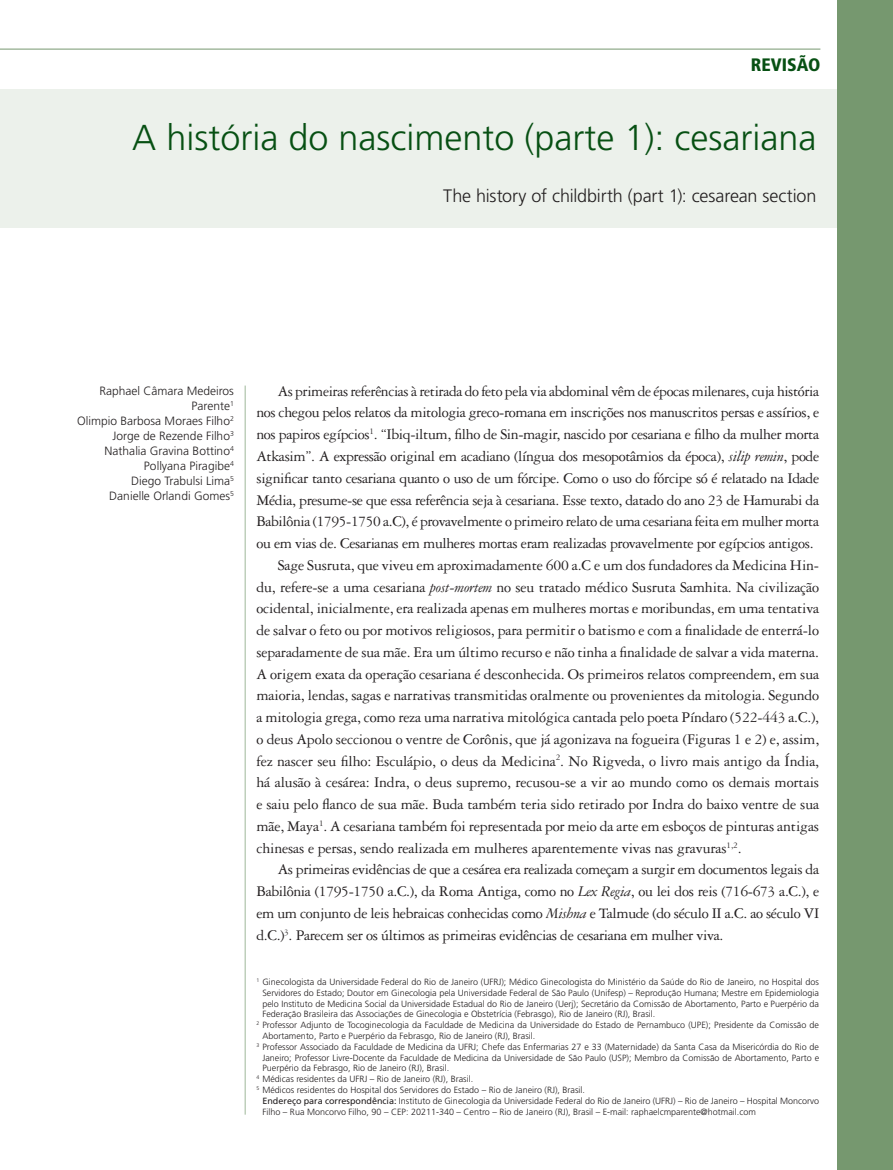
<style>
.page{position:relative;width:893px;height:1170px;background:#fff}
.page>*{position:absolute;margin:0;border:0;box-sizing:border-box;transform-origin:0 0}
._01_0_Título{font:300 36px "Frutiger LT Std";color:#075013}
._01_1_Título_Inglês{font:300 18px "Frutiger LT Std";letter-spacing:-.01em;color:#231f20}
._12_0_Seção{font:900 condensed 18px "Frutiger LT Std";color:#075013}
._05_0_Texto{font:15.75px/21.8px "Garamond 3 LT Std";letter-spacing:-.025em;color:#231f20;text-align:justify}
._02_0_Autores{font:300 12px/15px "Frutiger LT Std";color:#231f20;text-align:right}
._02_2_Autor-tilulaçã{font:300 9px/10.8px "Frutiger LT Std";color:#231f20;text-align:justify}
.s1{font-style:italic}
.s2{font-weight:400}
</style>
<div class="page">
<hr style="left:0;top:49px;width:820px;height:1px;background:#76986f">
<hr style="left:244px;top:385px;width:2px;height:729px;background:#becfbb">
<div style="left:0;top:89px;width:893px;height:139px;background:#ecf1eb"></div>
<div style="left:838px;top:0;width:55px;height:1169px;background:#76986f"></div>
<p class="_12_0_Seção" style="left:751px;top:54px;width:71px">REVISÃO</p>
<p class="_01_0_Título" style="left:132px;top:118px;width:686px">A história do nascimento (parte 1): cesariana</p>
<p class="_01_1_Título_Inglês" style="left:443px;top:186px;width:375px">The history of childbirth (part 1): cesarean section</p>
<p class="_02_0_Autores" style="left:99px;top:383px;width:136px">Raphael Câmara Medeiros<br>Parente<sup>1</sup></p>
<p class="_02_0_Autores" style="left:77px;top:413px;width:158px">Olimpio Barbosa Moraes Filho<sup>2</sup></p>
<p class="_02_0_Autores" style="left:113px;top:428px;width:123px">Jorge de Rezende Filho<sup>3</sup></p>
<p class="_02_0_Autores" style="left:105px;top:443px;width:131px">Nathalia Gravina Bottino<sup>4</sup></p>
<p class="_02_0_Autores" style="left:144px;top:458px;width:91px">Pollyana Piragibe<sup>4</sup></p>
<p class="_02_0_Autores" style="left:131px;top:473px;width:104px">Diego Trabulsi Lima<sup>5</sup></p>
<p class="_02_0_Autores" style="left:109px;top:488px;width:126px">Danielle Orlandi Gomes<sup>5</sup></p>
<p class="_05_0_Texto" style="left:256px;top:380px;width:564px;text-indent:21px">As primeiras referências à retirada do feto pela via abdominal vêm de épocas milenares, cuja história nos chegou pelos relatos da mitologia greco-romana em inscrições nos manuscritos persas e assírios, e nos papiros egípcios<sup>1</sup>. “Ibiq-iltum, filho de Sin-magir, nascido por cesariana e filho da mulher morta Atkasim”. A expressão original em acadiano (língua dos mesopotâmios da época), <span class="s1">silip remin</span>, pode significar tanto cesariana quanto o uso de um fórcipe. Como o uso do fórcipe só é relatado na Idade Média, presume-se que essa referência seja à cesariana. Esse texto, datado do ano 23 de Hamurabi da Babilônia (1795-1750 a.C), é provavelmente o primeiro relato de uma cesariana feita em mulher morta ou em vias de. Cesarianas em mulheres mortas eram realizadas provavelmente por egípcios antigos.</p>
<p class="_05_0_Texto" style="left:256px;top:554px;width:564px;text-indent:21px">Sage Susruta, que viveu em aproximadamente 600 a.C e um dos fundadores da Medicina Hin&shy;du, refere-se a uma cesariana <span class="s1">post-mortem</span> no seu tratado médico Susruta Samhita. Na civilização ocidental, inicialmente, era realizada apenas em mulheres mortas e moribundas, em uma tentativa de salvar o feto ou por motivos religiosos, para permitir o batismo e com a finalidade de enterrá-lo separadamente de sua mãe. Era um último recurso e não tinha a finalidade de salvar a vida materna.<br>A origem exata da operação cesariana é desconhecida. Os primeiros relatos compreendem, em sua maioria, lendas, sagas e narrativas transmitidas oralmente ou provenientes da mitologia. Segundo a mitologia grega, como reza uma narrativa mitológica cantada pelo poeta Píndaro (522-443 a.C.), o deus Apolo seccionou o ventre de Corônis, que já agonizava na fogueira (Figuras 1 e 2) e, assim, fez nascer seu filho: Esculápio, o deus da Medicina<sup>2</sup>. No Rigveda, o livro mais antigo da Índia, há alusão à cesárea: Indra, o deus supremo, recusou-se a vir ao mundo como os demais mortais e saiu pelo flanco de sua mãe. Buda também teria sido retirado por Indra do baixo ventre de sua mãe, Maya<sup>1</sup>. A cesariana também foi representada por meio da arte em esboços de pinturas antigas chinesas e persas, sendo realizada em mulheres aparentemente vivas nas gravuras<sup>1,2</sup>.</p>
<p class="_05_0_Texto" style="left:256px;top:858px;width:564px;text-indent:21px">As primeiras evidências de que a cesárea era realizada começam a surgir em documentos legais da Babilônia (1795-1750 a.C.), da Roma Antiga, como no <span class="s1">Lex Regia</span>, ou lei dos reis (716-673 a.C.), e em um conjunto de leis hebraicas conhecidas como <span class="s1">Mishna</span> e Talmude (do século II a.C. ao século VI d.C.)<sup>3</sup>. Parecem ser os últimos as primeiras evidências de cesariana em mulher viva.</p>
<p class="_02_2_Autor-tilulaçã" style="left:262px;top:976px;width:558px;text-indent:-6px"><sup>1</sup> Ginecologista da Universidade Federal do Rio de Janeiro (UFRJ); Médico g inecologista do Ministério da Saúde do Rio de Janeiro, no Hospital dos Servidores do Estado; Doutor em Ginecologia pela Universidade Federal de São Paulo (u nifesp) – Reprodução Humana; Mestre em Epidemiologia pelo Instituto de Medicina Social da Universidade Estadual do Rio de Janeiro (uerj); Secretário da Comissão de Abortamento, Parto e Puerpério da Federação Brasileira das Associações de Ginecologia e Obstetrícia (febrasgo), Rio de Janeiro (RJ), Brasil.</p>
<p class="_02_2_Autor-tilulaçã" style="left:262px;top:1019px;width:558px;text-indent:-6px"><sup>2</sup> Professor Adjunto de Tocoginecologia da Faculdade de Medicina da Universidade do Estado de Pernambuco (UPE); Presidente da Comissão de<br>Abortamento, Parto e Puerpério da febrasgo, Rio de Janeiro (RJ), Brasil.</p>
<p class="_02_2_Autor-tilulaçã" style="left:262px;top:1041px;width:558px;text-indent:-6px"><sup>3</sup> Professor Associado da Faculdade de Medicina da UFRJ; Chefe das Enfermarias 27 e 33 (Maternidade) da Santa Casa da Misericórdia do Rio de Janeiro; Professor Livre-Docente da Faculdade de Medicina da Universidade de São Paulo (USP); Membro da Comissão de Abortamento, Parto e Puerpério da febrasgo, Rio de Janeiro (RJ), Brasil.</p>
<p class="_02_2_Autor-tilulaçã" style="left:256px;top:1073px;width:218px"><sup>4</sup> Médicas residentes da UFRJ – Rio de Janeiro (RJ), Brasil.</p>
<p class="_02_2_Autor-tilulaçã" style="left:256px;top:1084px;width:330px"><sup>5</sup> Médicos residentes do Hospital dos Servidores do Estado – Rio de Janeiro (RJ), Brasil.</p>
<p class="_02_2_Autor-tilulaçã" style="left:262px;top:1095px;width:558px"><span class="s2">Endereço para correspondência:</span> Instituto de Ginecologia da Universidade Federal do Rio de Janeiro (UFRJ) – Rio de Janeiro – Hospital Moncorvo<br>Filho – Rua Moncorvo Filho, 90 – CEP: 20211-340 – Centro – Rio de Janeiro (RJ), Brasil – E-mail: raphaelcmparente@hotmail.com</p>
</div>
